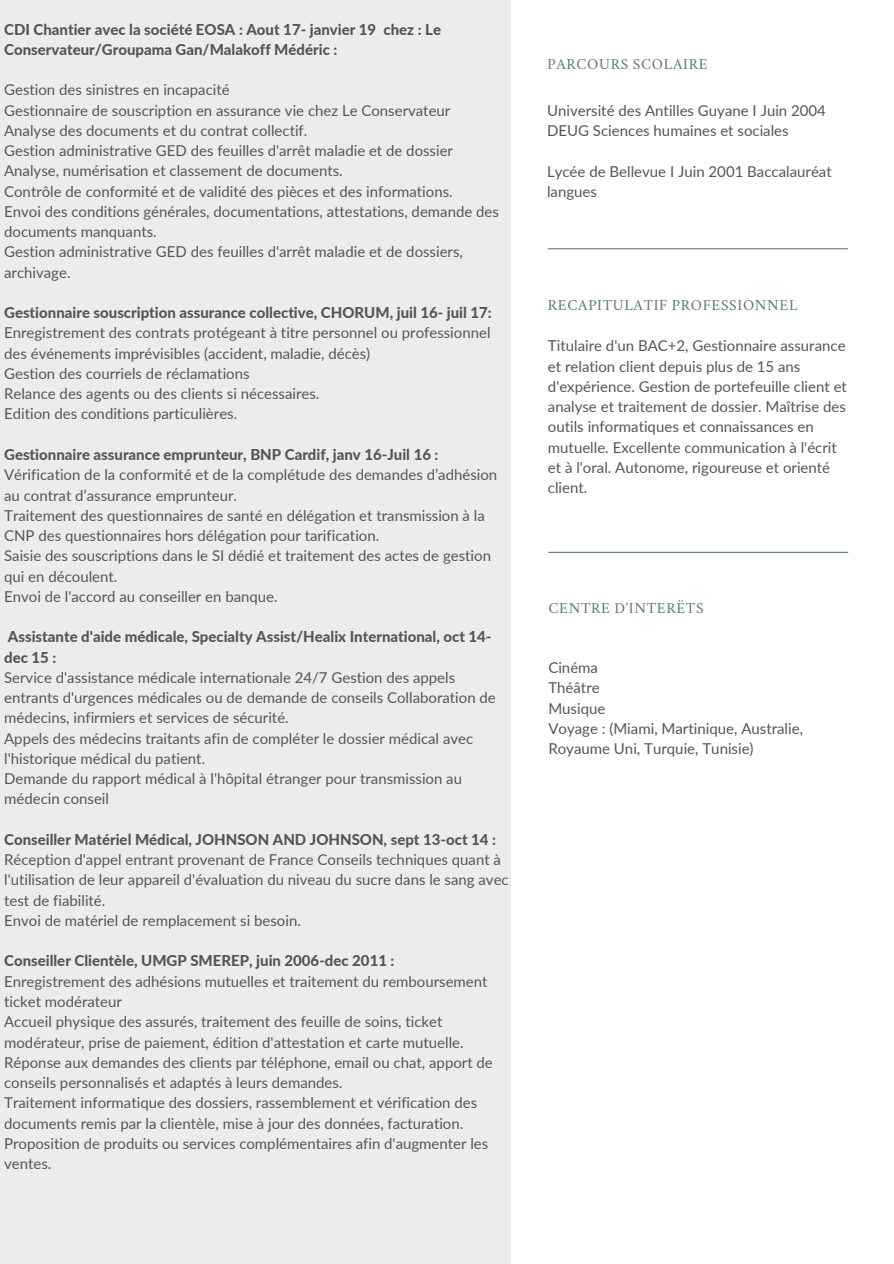
<style>
.page{position:relative;width:894px;height:1264px;background:#fff}
.page>*{position:absolute;margin:0;border:0;box-sizing:border-box;transform-origin:0 0}
.t1{font:15px/20.2px "Lato";color:#595454}
.t2{font:800 15px/20.2px "Lato";color:#595454}
.t3{font:15px "Crimson";letter-spacing:.045em;color:#597b6a}
.s1{font-weight:800}
</style>
<div class="page">
<div style="left:0;top:0;width:510px;height:1263px;background:#edeced"></div>
<hr style="left:547px;top:248px;width:300px;height:1px;background:#597b6a">
<hr style="left:548px;top:552px;width:300px;height:1px;background:#597b6a">
<h2 class="t2" style="left:4px;top:19px;width:438px">CDI Chantier avec la société EOSA : Aout 17- janvier 19 chez : Le<br>Conservateur/Groupama Gan/Malakoff Médéric :</h2>
<p class="t1" style="left:4px;top:79px;width:227px">Gestion des sinistres en incapacité</p>
<p class="t1" style="left:4px;top:100px;width:447px">Gestionnaire de souscription en assurance vie chez Le Conservateur</p>
<p class="t1" style="left:4px;top:120px;width:304px">Analyse des documents et du contrat collectif.</p>
<p class="t1" style="left:4px;top:140px;width:450px">Gestion administrative GED des feuilles d'arrêt maladie et de dossier</p>
<p class="t1" style="left:4px;top:160px;width:340px">Analyse, numérisation et classement de documents.</p>
<p class="t1" style="left:4px;top:181px;width:450px">Contrôle de conformité et de validité des pièces et des informations.</p>
<p class="t1" style="left:4px;top:201px;width:496px">Envoi des conditions générales, documentations, attestations, demande des documents manquants.</p>
<p class="t1" style="left:4px;top:241px;width:460px">Gestion administrative GED des feuilles d'arrêt maladie et de dossiers, archivage.</p>
<p class="t1" style="left:4px;top:302px;width:489px;text-align:justify"><span class="s1">Gestionnaire souscription assurance collective, CHORUM, juil 16- juil 17:<br></span>Enregistrement des contrats protégeant à titre personnel ou professionnel des événements imprévisibles (accident, maladie, décès)</p>
<p class="t1" style="left:4px;top:363px;width:247px">Gestion des courriels de réclamations</p>
<p class="t1" style="left:4px;top:383px;width:317px">Relance des agents ou des clients si nécessaires.</p>
<p class="t1" style="left:4px;top:403px;width:234px">Edition des conditions particulières.</p>
<p class="t2" style="left:4px;top:444px;width:435px">Gestionnaire assurance emprunteur, BNP Cardif, janv 16-Juil 16 :</p>
<p class="t1" style="left:4px;top:464px;width:494px">Vérification de la conformité et de la complétude des demandes d’adhésion au contrat d’assurance emprunteur.</p>
<p class="t1" style="left:4px;top:505px;width:482px">Traitement des questionnaires de santé en délégation et transmission à la<br>CNP des questionnaires hors délégation pour tarification.</p>
<p class="t1" style="left:4px;top:545px;width:488px">Saisie des souscriptions dans le SI dédié et traitement des actes de gestion qui en découlent.</p>
<p class="t1" style="left:4px;top:586px;width:275px">Envoi de l'accord au conseiller en banque.</p>
<p class="t2" style="left:4px;top:626px;width:489px">Assistante d'aide médicale, Specialty Assist/Healix International, oct 14- dec 15 :</p>
<p class="t1" style="left:4px;top:667px;width:493px">Service d'assistance médicale internationale 24/7 Gestion des appels entrants d'urgences médicales ou de demande de conseils Collaboration de médecins, infirmiers et services de sécurité.</p>
<p class="t1" style="left:4px;top:727px;width:470px">Appels des médecins traitants afin de compléter le dossier médical avec l'historique médical du patient.</p>
<p class="t1" style="left:4px;top:768px;width:459px">Demande du rapport médical à l'hôpital étranger pour transmission au médecin conseil</p>
<p class="t2" style="left:4px;top:829px;width:493px">Conseiller Matériel Médical, JOHNSON AND JOHNSON, sept 13-oct 14 :</p>
<p class="t1" style="left:4px;top:849px;width:506px">Réception d'appel entrant provenant de France Conseils techniques quant à l'utilisation de leur appareil d'évaluation du niveau du sucre dans le sang avec test de fiabilité.</p>
<p class="t1" style="left:4px;top:910px;width:298px">Envoi de matériel de remplacement si besoin.</p>
<p class="t2" style="left:4px;top:950px;width:392px">Conseiller Clientèle, UMGP SMEREP, juin 2006-dec 2011 :</p>
<p class="t1" style="left:4px;top:970px;width:485px">Enregistrement des adhésions mutuelles et traitement du remboursement ticket modérateur</p>
<p class="t1" style="left:4px;top:1011px;width:461px">Accueil physique des assurés, traitement des feuille de soins, ticket modérateur, prise de paiement, édition d'attestation et carte mutuelle.</p>
<p class="t1" style="left:4px;top:1051px;width:490px">Réponse aux demandes des clients par téléphone, email ou chat, apport de conseils personnalisés et adaptés à leurs demandes.</p>
<p class="t1" style="left:4px;top:1092px;width:485px">Traitement informatique des dossiers, rassemblement et vérification des documents remis par la clientèle, mise à jour des données, facturation.<br>Proposition de produits ou services complémentaires afin d'augmenter les ventes.</p>
<p class="t3" style="left:547px;top:57px;width:161px">PARCOURS SCOLAIRE</p>
<h1 class="t1" style="left:547px;top:100px;width:280px">Université des Antilles Guyane I Juin 2004<br>DEUG Sciences humaines et sociales</h1>
<p class="t1" style="left:547px;top:161px;width:286px">Lycée de Bellevue I Juin 2001 Baccalauréat langues</p>
<p class="t3" style="left:547px;top:298px;width:251px">RECAPITULATIF PROFESSIONNEL</p>
<h1 class="t1" style="left:547px;top:335px;width:300px">Titulaire d'un BAC+2, Gestionnaire assurance et relation client depuis plus de 15 ans d'expérience. Gestion de portefeuille client et analyse et traitement de dossier. Maîtrise des outils informatiques et connaissances en mutuelle. Excellente communication à l'écrit et à l'oral. Autonome, rigoureuse et orienté client.</h1>
<h1 class="t3" style="left:548px;top:602px;width:157px">CENTRE D'INTERËTS</h1>
<p class="t1" style="left:548px;top:657px;width:51px">Cinéma</p>
<p class="t1" style="left:548px;top:677px;width:53px">Théâtre</p>
<p class="t1" style="left:548px;top:697px;width:59px">Musique</p>
<p class="t1" style="left:548px;top:718px;width:256px">Voyage : (Miami, Martinique, Australie,<br>Royaume Uni, Turquie, Tunisie)</p>
</div>
